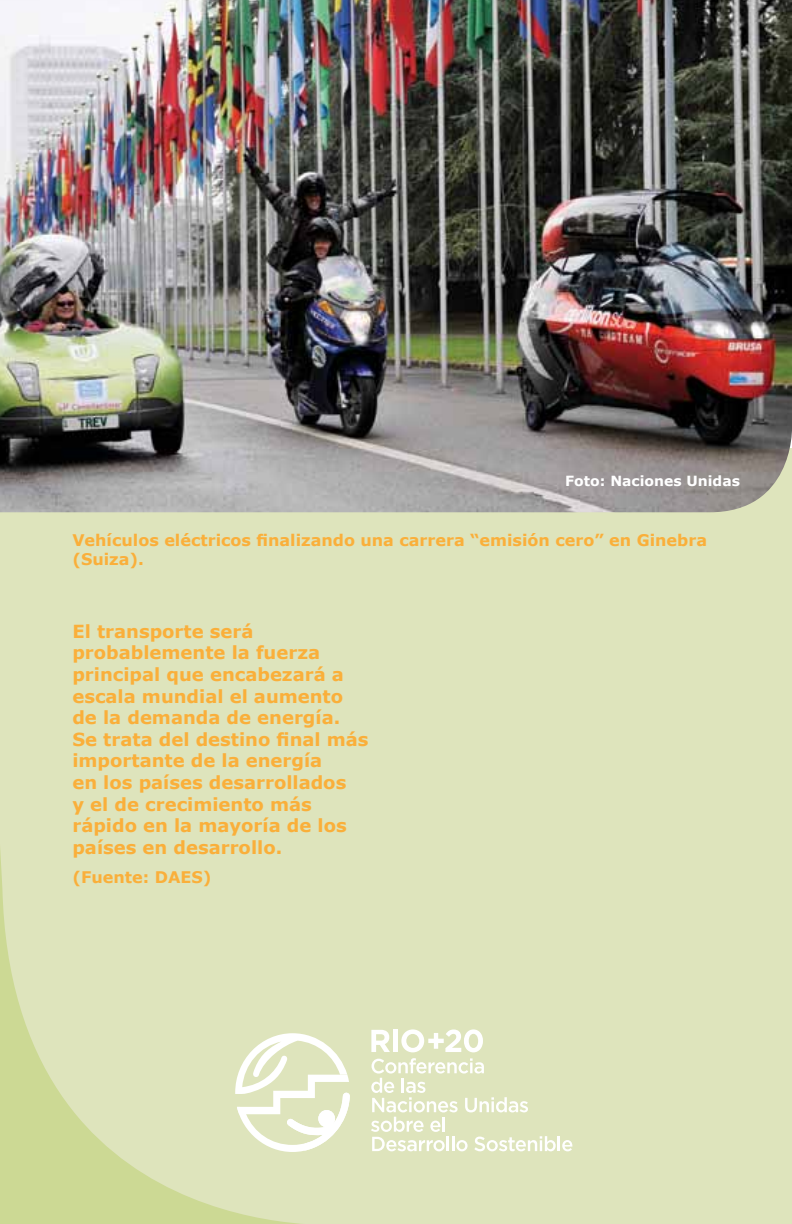
<style>
.page{position:relative;width:792px;height:1224px;background:#fff}
.page>*{position:absolute;margin:0;border:0;box-sizing:border-box;transform-origin:0 0}
.Foto_credit_Yellow{font:700 18px/21.6px "Verdana";color:#faaf3a}
.Foto_credit_Yellow-2{font:700 16px/19.2px "Verdana";color:#faaf3a}
.Foto_credit{font:700 14px "Verdana";color:#fff}
</style>
<div class="page">
<img style="left:0;top:0;width:792px;height:512px">
<div style="left:0;top:512px;width:791px;height:712px;background:#dee4bc"></div>
<svg style="left:371px;top:1058px;width:201px;height:93px;background:#e3e8c7"></svg>
<svg style="left:371px;top:1030px;width:19px;height:22px"></svg>
<div style="left:393px;top:1030px;width:5px;height:22px;background:#fff"></div>
<svg style="left:401px;top:1029px;width:82px;height:23px"></svg>
<svg style="left:235px;top:1033px;width:115px;height:119px"></svg>
<p class="Foto_credit" style="left:565px;top:472px;width:176px">Foto: Naciones Unidas</p>
<p class="Foto_credit_Yellow-2" style="left:72px;top:531px;width:636px">Vehículos eléctricos finalizando una carrera “emisión cero” en Ginebra (Suiza).</p>
<p class="Foto_credit_Yellow" style="left:72px;top:621px;width:298px">El transporte será probablemente la fuerza principal que encabezará a escala mundial el aumento de la demanda de energía.<br>Se trata del destino final más importante de la energía<br>en los países desarrollados<br>y el de crecimiento más rápido en la mayoría de los países en desarrollo.</p>
<p class="Foto_credit_Yellow-2" style="left:72px;top:868px;width:140px">(Fuente: DAES)</p>
</div>
